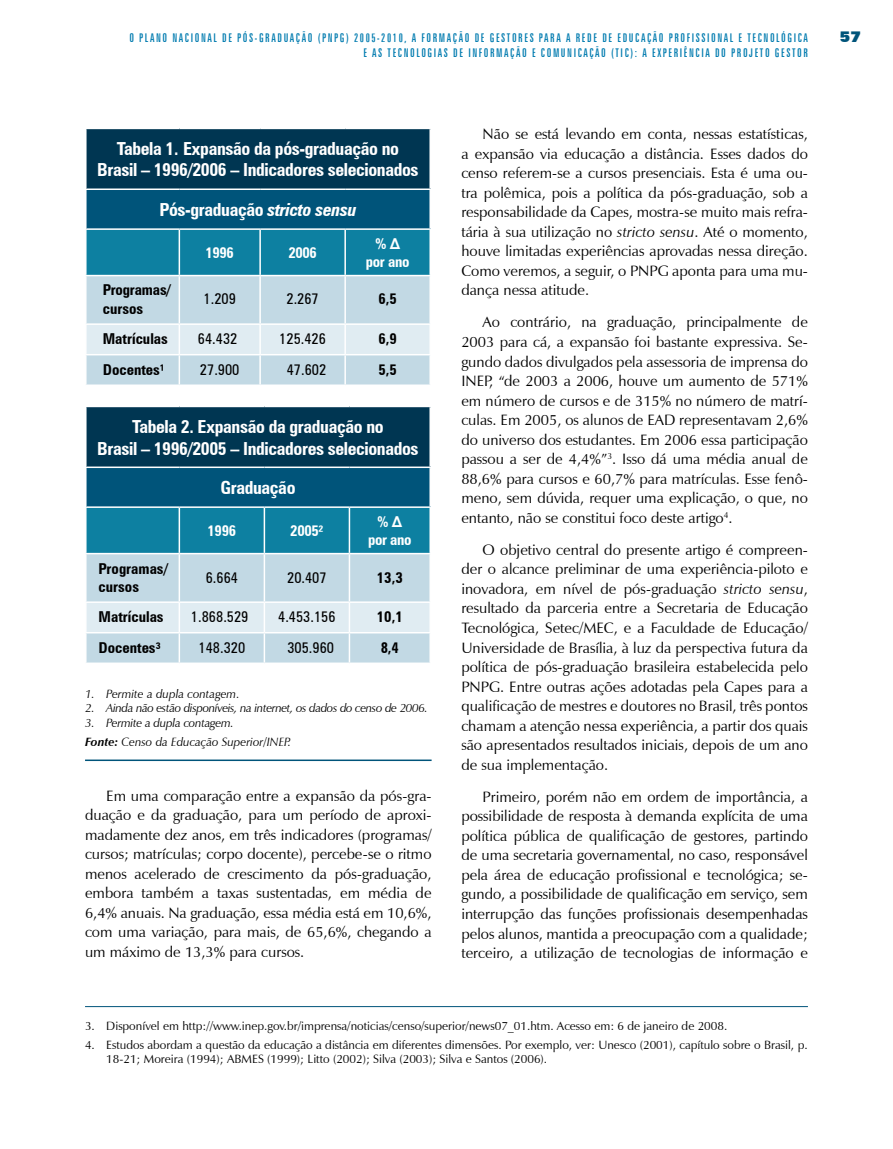
<style>
.page{position:relative;width:893px;height:1149px;background:#fff}
.page>*{position:absolute;margin:0;border:0;box-sizing:border-box;transform-origin:0 0}
.t1{font:700 condensed 18px/21.6px "Zurich BT";letter-spacing:-.02em;color:#fff;text-align:center}
.t2{font:15px/19.5px "Zapf Humanist 601 BT";color:#000;text-align:justify}
.t3{font:700 condensed 15px/18px "Zurich BT";color:#000}
.t4{font:condensed 15px "Zurich BT";color:#000}
.t5{font:700 condensed 15px/18px "Zurich BT";letter-spacing:-.02em;color:#fff;text-align:center}
.t6{font:900 15px "Zurich BT";color:#00547a}
.t7{font:12px/14.4px "Zapf Humanist 601 BT";color:#000}
.t8{font:extra-condensed 12px "Zurich BT";letter-spacing:.13em;color:#007baf}
.t9{font:italic 12px/19.2px "Zapf Humanist 601 BT";color:#000}
.t10{font:italic 12px "Zapf Humanist 601 BT";letter-spacing:-.02em;color:#000}
.s1{font-style:italic}
.s2{font-weight:700}
</style>
<div class="page">
<hr style="left:85px;top:1005px;width:723px;height:1px;background:#00547a">
<div style="left:86px;top:128px;width:344px;height:61px;background:#003652"></div>
<div style="left:86px;top:189px;width:344px;height:40px;background:#00547a"></div>
<hr style="left:85px;top:128px;width:94px;height:1px;background:#fff">
<hr style="left:85px;top:129px;width:2px;height:59px;background:#fff">
<hr style="left:179px;top:128px;width:81px;height:1px;background:#fff">
<hr style="left:260px;top:128px;width:85px;height:1px;background:#fff">
<hr style="left:345px;top:128px;width:86px;height:1px;background:#fff">
<hr style="left:429px;top:129px;width:2px;height:59px;background:#fff">
<hr style="left:85px;top:188px;width:94px;height:2px;background:#fff">
<hr style="left:85px;top:190px;width:2px;height:38px;background:#fff">
<hr style="left:179px;top:188px;width:81px;height:2px;background:#fff">
<hr style="left:260px;top:188px;width:85px;height:2px;background:#fff">
<hr style="left:345px;top:188px;width:86px;height:2px;background:#fff">
<hr style="left:429px;top:190px;width:2px;height:38px;background:#fff">
<hr style="left:85px;top:228px;width:94px;height:2px;background:#fff">
<hr style="left:179px;top:228px;width:81px;height:2px;background:#fff">
<hr style="left:260px;top:228px;width:85px;height:2px;background:#fff">
<hr style="left:345px;top:228px;width:86px;height:2px;background:#fff">
<svg style="left:86px;top:229px;width:344px;height:155px;background:#96c4d4"></svg>
<hr style="left:260px;top:354px;width:85px;height:1px;background:#fff">
<hr style="left:259px;top:355px;width:2px;height:29px;background:#fff">
<hr style="left:345px;top:354px;width:86px;height:1px;background:#fff">
<hr style="left:344px;top:355px;width:2px;height:29px;background:#fff">
<hr style="left:429px;top:355px;width:2px;height:29px;background:#fff">
<div style="left:86px;top:406px;width:344px;height:61px;background:#003652"></div>
<div style="left:86px;top:467px;width:344px;height:40px;background:#00547a"></div>
<hr style="left:85px;top:405px;width:94px;height:2px;background:#fff">
<hr style="left:85px;top:407px;width:2px;height:59px;background:#fff">
<hr style="left:179px;top:405px;width:85px;height:2px;background:#fff">
<hr style="left:264px;top:405px;width:85px;height:2px;background:#fff">
<hr style="left:349px;top:405px;width:82px;height:2px;background:#fff">
<hr style="left:429px;top:407px;width:2px;height:59px;background:#fff">
<hr style="left:85px;top:466px;width:94px;height:2px;background:#fff">
<hr style="left:85px;top:468px;width:2px;height:38px;background:#fff">
<hr style="left:179px;top:466px;width:85px;height:2px;background:#fff">
<hr style="left:264px;top:466px;width:85px;height:2px;background:#fff">
<hr style="left:349px;top:466px;width:82px;height:2px;background:#fff">
<hr style="left:429px;top:468px;width:2px;height:38px;background:#fff">
<hr style="left:85px;top:506px;width:94px;height:1px;background:#fff">
<hr style="left:179px;top:506px;width:85px;height:1px;background:#fff">
<hr style="left:264px;top:506px;width:85px;height:1px;background:#fff">
<hr style="left:349px;top:506px;width:82px;height:1px;background:#fff">
<svg style="left:86px;top:507px;width:344px;height:155px;background:#97c5d4"></svg>
<hr style="left:429px;top:633px;width:2px;height:29px;background:#fff">
<hr style="left:85px;top:759px;width:347px;height:1px;background:#00547a">
<p class="t8" style="left:129px;top:31px;width:22px">O PLANO</p>
<p class="t8" style="left:172px;top:31px;width:13px">NACIONAL</p>
<p class="t8" style="left:222px;top:31px;width:50px">DE PÓS-GRADUAÇÃO</p>
<p class="t8" style="left:318px;top:31px;width:136px">(PNPG) 2005-2010, A FORMAÇÃO</p>
<p class="t8" style="left:475px;top:31px;width:22px">DE GESTORES</p>
<p class="t8" style="left:539px;top:31px;width:7px">PARA</p>
<p class="t8" style="left:566px;top:31px;width:22px">A REDE</p>
<p class="t8" style="left:602px;top:31px;width:28px">DE EDUCAÇÃO</p>
<p class="t8" style="left:669px;top:31px;width:12px">PROFISSIONAL</p>
<p class="t8" style="left:738px;top:31px;width:21px">E TECNOLÓGICA</p>
<p class="t6" style="left:840px;top:27px;width:23px">57</p>
<p class="t8" style="left:363px;top:46px;width:31px">EAS TECNOLOGIAS</p>
<p class="t8" style="left:453px;top:46px;width:22px">DE INFOR</p>
<p class="t8" style="left:496px;top:46px;width:15px">MAÇÃO</p>
<p class="t8" style="left:532px;top:46px;width:36px">ECOMUNICAÇÃO</p>
<p class="t8" style="left:611px;top:46px;width:58px">(TIC): A EXPERI</p>
<p class="t8" style="left:684px;top:46px;width:12px">ÊNCIA</p>
<p class="t8" style="left:715px;top:46px;width:46px">DO PROJETO</p>
<p class="t8" style="left:775px;top:46px;width:13px">GESTOR</p>
<p class="t1" style="left:97px;top:137px;width:323px">Tabela 1. Expansão da pós-graduação no<br>Brasil – 1996/2006 – Indicadores selecionados</p>
<p class="t1" style="left:159px;top:199px;width:199px">Pós-graduação <span class="s1">stricto sensu</span></p>
<p class="t5" style="left:205px;top:243px;width:30px">1996</p>
<p class="t5" style="left:288px;top:243px;width:30px">2006</p>
<p class="t5" style="left:366px;top:234px;width:45px">% Δ por ano</p>
<p class="t3" style="left:103px;top:281px;width:70px">Programas/ cursos</p>
<p class="t4" style="left:204px;top:290px;width:34px">1.209</p>
<p class="t4" style="left:286px;top:290px;width:34px">2.267</p>
<p class="t3" style="left:378px;top:290px;width:20px">6,5</p>
<p class="t3" style="left:103px;top:329px;width:67px">Matrículas</p>
<p class="t4" style="left:198px;top:329px;width:41px">64.432</p>
<p class="t4" style="left:279px;top:329px;width:48px">125.426</p>
<p class="t3" style="left:378px;top:329px;width:20px">6,9</p>
<p class="t3" style="left:103px;top:360px;width:64px">Docentes¹</p>
<p class="t4" style="left:200px;top:360px;width:41px">27.900</p>
<p class="t4" style="left:287px;top:360px;width:41px">47.602</p>
<p class="t3" style="left:378px;top:360px;width:20px">5,5</p>
<p class="t1" style="left:97px;top:415px;width:323px">Tabela 2. Expansão da graduação no<br>Brasil – 1996/2005 – Indicadores selecionados</p>
<p class="t1" style="left:220px;top:476px;width:77px">Graduação</p>
<p class="t5" style="left:208px;top:521px;width:30px">1996</p>
<p class="t5" style="left:290px;top:521px;width:35px">2005²</p>
<p class="t5" style="left:368px;top:512px;width:45px">% Δ por ano</p>
<p class="t3" style="left:99px;top:559px;width:71px">Programas/ cursos</p>
<p class="t4" style="left:206px;top:568px;width:34px">6.664</p>
<p class="t4" style="left:287px;top:568px;width:41px">20.407</p>
<p class="t3" style="left:377px;top:568px;width:27px">13,3</p>
<p class="t3" style="left:99px;top:607px;width:67px">Matrículas</p>
<p class="t4" style="left:191px;top:607px;width:59px">1.868.529</p>
<p class="t4" style="left:278px;top:607px;width:59px">4.453.156</p>
<p class="t3" style="left:377px;top:607px;width:27px">10,1</p>
<p class="t3" style="left:99px;top:638px;width:64px">Docentes³</p>
<p class="t4" style="left:198px;top:638px;width:48px">148.320</p>
<p class="t4" style="left:287px;top:638px;width:48px">305.960</p>
<p class="t3" style="left:381px;top:638px;width:19px">8,4</p>
<p class="t9" style="left:85px;top:684px;width:156px">1. Permite a dupla contagem.</p>
<p class="t10" style="left:85px;top:700px;width:344px">2. Ainda não estão disponíveis, na internet, os dados do censo de 2006.</p>
<p class="t9" style="left:85px;top:712px;width:208px">3. Permite a dupla contagem.<br><span class="s2">Fonte:</span> Censo da Educação Superior/INEP.</p>
<p class="t2" style="left:85px;top:785px;width:348px;text-indent:21px">Em uma comparação entre a expansão da pós-gra&shy;duação e da graduação, para um período de aproxi&shy;madamente dez anos, em três indicadores (programas/ cursos; matrículas; corpo docente), percebe-se o ritmo menos acelerado de crescimento da pós-graduação, embora também a taxas sustentadas, em média de 6,4% anuais. Na graduação, essa média está em 10,6%, com uma variação, para mais, de 65,6%, chegando a um máximo de 13,3% para cursos.</p>
<p class="t2" style="left:461px;top:124px;width:348px;text-indent:21px">Não se está levando em conta, nessas estatísticas, a expansão via educação a distância. Esses dados do censo referem-se a cursos presenciais. Esta é uma ou&shy;tra polêmica, pois a política da pós-graduação, sob a responsabilidade da Capes, mostra-se muito mais refra&shy;tária à sua utilização no <span class="s1">stricto sensu</span>. Até o momento, houve limitadas experiências aprovadas nessa direção.<br>Como veremos, a seguir, o PNPG aponta para uma mu&shy;dança nessa atitude.</p>
<p class="t2" style="left:461px;top:312px;width:348px;text-indent:21px">Ao contrário, na graduação, principalmente de 2003 para cá, a expansão foi bastante expressiva. Se&shy;gundo dados divulgados pela assessoria de imprensa do INEP, “de 2003 a 2006, houve um aumento de 571% em número de cursos e de 315% no número de matrí&shy;culas. Em 2005, os alunos de EAD representavam 2,6% do universo dos estudantes. Em 2006 essa participação passou a ser de 4,4%”<sup>3</sup>. Isso dá uma média anual de 88,6% para cursos e 60,7% para matrículas. Esse fenô&shy;meno, sem dúvida, requer uma explicação, o que, no entanto, não se constitui foco deste artigo<sup>4</sup>.</p>
<p class="t2" style="left:461px;top:540px;width:348px;text-indent:21px">O objetivo central do presente artigo é compreen&shy;der o alcance preliminar de uma experiência-piloto e inovadora, em nível de pós-graduação <span class="s1">stricto sensu</span>, resultado da parceria entre a Secretaria de Educação Tecnológica, Setec/MEC, e a Faculdade de Educação/ Universidade de Brasília, à luz da perspectiva futura da política de pós-graduação brasileira estabelecida pelo PNPG. Entre outras ações adotadas pela Capes para a qualificação de mestres e doutores no Brasil, três pontos chamam a atenção nessa experiência, a partir dos quais são apresentados resultados iniciais, depois de um ano de sua implementação.</p>
<p class="t2" style="left:461px;top:786px;width:348px;text-indent:21px">Primeiro, porém não em ordem de importância, a possibilidade de resposta à demanda explícita de uma política pública de qualificação de gestores, partindo de uma secretaria governamental, no caso, responsável pela área de educação profissional e tecnológica; se&shy;gundo, a possibilidade de qualificação em serviço, sem interrupção das funções profissionais desempenhadas pelos alunos, mantida a preocupação com a qualidade; terceiro, a utilização de tecnologias de informação e</p>
<p class="t7" style="left:85px;top:1018px;width:644px">3. Disponível em http://www.inep.gov.br/imprensa/noticias/censo/superior/news07_01.htm. Acesso em: 6 de janeiro de 2008.</p>
<p class="t7" style="left:106px;top:1037px;width:703px;text-indent:-21px">4. Estudos abordam a questão da educação a distância em diferentes dimensões. Por exemplo, ver: Unesco (2001), capítulo sobre o Brasil, p.<br>18-21; Moreira (1994); ABMES (1999); Litto (2002); Silva (2003); Silva e Santos (2006).</p>
</div>
